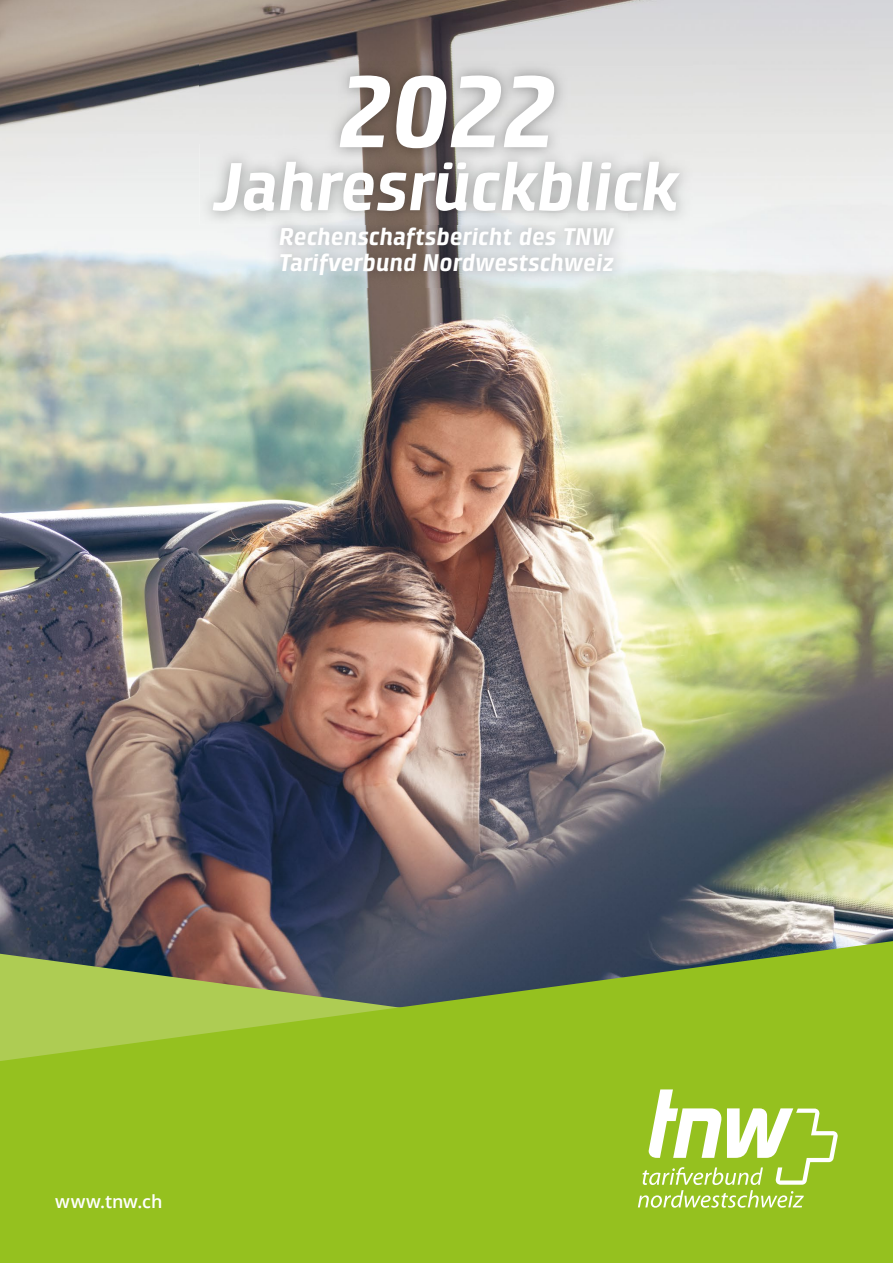
<style>
.page{position:relative;width:893px;height:1263px;background:#fff}
.page>*{position:absolute;margin:0;border:0;box-sizing:border-box;transform-origin:0 0}
.t1{font:italic 700 103.95px "Klint Pro";color:#fff}
.t2{font:italic 700 69.3px "Klint Pro";letter-spacing:-.015em;color:#fff}
.t3{font:italic 700 24.6px/26px "Klint Pro";letter-spacing:-.005em;color:#fff}
.t4{font:600 18px "Open Sans";letter-spacing:-.005em;color:#fff}
</style>
<div class="page">
<img style="left:0;top:0;width:893px;height:941px">
<img style="left:200px;top:61px;width:443px;height:82px">
<img style="left:643px;top:61px;width:49px;height:164px">
<img style="left:200px;top:143px;width:147px;height:82px">
<img style="left:347px;top:143px;width:148px;height:71px">
<img style="left:495px;top:143px;width:148px;height:82px">
<img style="left:266px;top:214px;width:361px;height:73px">
<svg style="left:0;top:941px;width:893px;height:322px;background:#8eb42b"></svg>
<svg style="left:638px;top:1089px;width:200px;height:119px"></svg>
<h1 class="t1" style="left:335px;top:53px;width:224px">2022</h1>
<h2 class="t2" style="left:213px;top:147px;width:468px">Jahresrückblick</h2>
<p class="t3" style="left:279px;top:223px;width:337px">Rechenschaftsbericht des TNW<br>Tarifverbund Nordwestschweiz</p>
<p class="t4" style="left:55px;top:1189px;width:109px">www.tnw.ch</p>
</div>
